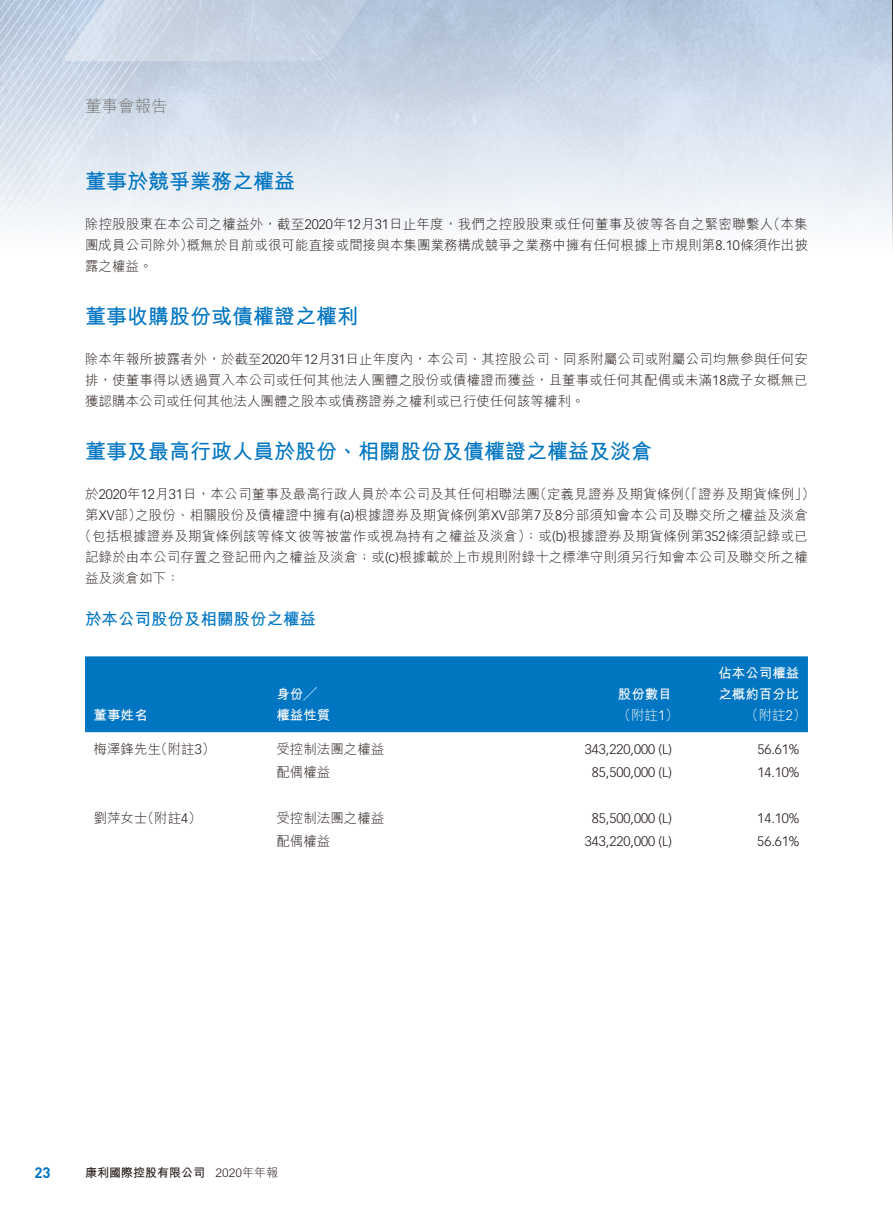
<style>
.page{position:relative;width:893px;height:1212px;background:#fff}
.page>*{position:absolute;margin:0;border:0;box-sizing:border-box;transform-origin:0 0}
.t1{font:700 21px "M Hei HK";color:#0075c1}
.t2{font:700 16.5px "M Hei HK";color:#0075c1}
.t3{font:300 16.5px "M Hei HK";color:#727272}
.t4{font:700 15px "DIN Pro";color:#0075c1}
.t5{font:300 13.5px/21px "M Hei HK";letter-spacing:.01em;color:#231916}
.t6{font:300 13.5px "Vectora LT Std";color:#231916}
.t7{font:700 13.5px/21px "M Hei HK";color:#fff}
.t8{font:300 13.5px "M Hei HK";color:#fff}
.t9{font:700 12px "M Hei HK";color:#231916}
.t10{font:300 12px "M Hei HK";color:#231916}
.s1{font-family:"Vectora LT Std"}
.s2{font-weight:300}
.s3{font-family:"Vectora LT Std";font-weight:300}
</style>
<div class="page">
<img style="left:457px;top:0;width:436px;height:248px">
<svg style="left:457px;top:0;width:290px;height:61px"></svg>
<svg style="left:0;top:0;width:457px;height:227px"></svg>
<div style="left:85px;top:656px;width:723px;height:76px;background:#0075c1"></div>
<p class="t3" style="left:85px;top:94px;width:84px">董事會報告</p>
<h1 class="t1" style="left:85px;top:166px;width:211px">董事於競爭業務之權益</h1>
<p class="t5" style="left:767px;top:213px;width:42px">（本集</p>
<p class="t5" style="left:187px;top:213px;width:623px;text-indent:-102px">除控股股東在本公司之權益外，截至<span class="s1">2020</span>年<span class="s1">12</span>月<span class="s1">31</span>日止年度，我們之控股股東或任何董事及彼等各自之緊密聯繫人<br>概無於目前或很可能直接或間接與本集團業務構成競爭之業務中擁有任何根據上市規則第<span class="s1">8.10</span>條須作出披</p>
<p class="t5" style="left:85px;top:234px;width:110px">團成員公司除外）露之權益。</p>
<h1 class="t1" style="left:85px;top:301px;width:274px">董事收購股份或債權證之權利</h1>
<p class="t5" style="left:85px;top:348px;width:724px;text-align:justify">除本年報所披露者外，於截至<span class="s1">2020</span>年<span class="s1">12</span>月<span class="s1">31</span>日止年度內，本公司、其控股公司、同系附屬公司或附屬公司均無參與任何安排，使董事得以透過買入本公司或任何其他法人團體之股份或債權證而獲益，且董事或任何其配偶或未滿<span class="s1">18</span>歲子女概無已獲認購本公司或任何其他法人團體之股本或債務證券之權利或已行使任何該等權利。</p>
<h1 class="t1" style="left:85px;top:436px;width:568px">董事及最高行政人員於股份、相關股份及債權證之權益及淡倉</h1>
<p class="t5" style="left:678px;top:483px;width:139px">（「證券及期貨條例 (「</p>
<p class="t5" style="left:135px;top:483px;width:674px;text-indent:-50px">於<span class="s1">2020</span>年<span class="s1">12</span>月<span class="s1">31</span>日，本公司董事及最高行政人員於本公司及其任何相聯法團<br>之股份、相關股份及債權證中擁有 <span class="s1">)a(</span> 根據證券及期貨條例第<span class="s1">XV</span>部第及<span class="s1">7 8</span>分部須知會本公司及聯交所之權益及淡倉</p>
<p class="t5" style="left:533px;top:483px;width:152px">（定義見證券及期貨條例</p>
<p class="t5" style="left:85px;top:504px;width:58px">第<span class="s1">XV</span>部）</p>
<p class="t5" style="left:78px;top:525px;width:731px">（包括根據證券及期貨條例該等條文彼等被當作或視為持有之權益及淡倉）；或 <span class="s1">)b(</span> 根據證券及期貨條例第<span class="s1">352</span>條須記錄或已</p>
<p class="t5" style="left:85px;top:546px;width:724px">記錄於由本公司存置之登記冊內之權益及淡倉；或 <span class="s1">)c(</span> 根據載於上市規則附錄十之標準守則須另行知會本公司及聯交所之權</p>
<p class="t5" style="left:85px;top:567px;width:96px">益及淡倉如下：</p>
<p class="t2" style="left:85px;top:607px;width:232px">於本公司股份及相關股份之權益</p>
<p class="t7" style="left:94px;top:703px;width:55px">董事姓名</p>
<p class="t5" style="left:154px;top:738px;width:63px">（附註）<span class="s1">3</span></p>
<p class="t5" style="left:94px;top:738px;width:69px">梅澤鋒先生</p>
<p class="t7" style="left:276px;top:682px;width:55px">身份╱權益性質</p>
<p class="t7" style="left:618px;top:682px;width:63px">股份數目<span class="s2">（附註 (</span><span class="s3">1</span></p>
<p class="t5" style="left:276px;top:738px;width:110px">受控制法團之權益</p>
<p class="t6" style="left:585px;top:741px;width:88px">343,220,000 (L(</p>
<p class="t7" style="left:718px;top:661px;width:82px">佔本公司權益</p>
<p class="t7" style="left:718px;top:682px;width:82px">之概約百分比</p>
<p class="t8" style="left:745px;top:705px;width:63px">（附註 (<span class="s1">2</span></p>
<p class="t6" style="left:757px;top:741px;width:44px">56.61%</p>
<p class="t5" style="left:276px;top:761px;width:55px">配偶權益</p>
<p class="t6" style="left:592px;top:764px;width:81px">85,500,000 (L(</p>
<p class="t6" style="left:757px;top:764px;width:44px">14.10%</p>
<p class="t5" style="left:141px;top:807px;width:63px">（附註）<span class="s1">4</span></p>
<p class="t5" style="left:94px;top:807px;width:55px">劉萍女士</p>
<p class="t5" style="left:276px;top:807px;width:109px">受控制法團之權益</p>
<p class="t6" style="left:592px;top:810px;width:81px">85,500,000 (L(</p>
<p class="t6" style="left:757px;top:810px;width:44px">14.10%</p>
<p class="t5" style="left:276px;top:830px;width:55px">配偶權益</p>
<p class="t6" style="left:585px;top:833px;width:88px">343,220,000 (L(</p>
<p class="t6" style="left:757px;top:833px;width:44px">56.61%</p>
<p class="t4" style="left:34px;top:1162px;width:18px">23</p>
<p class="t9" style="left:85px;top:1164px;width:121px">康利國際控股有限公司</p>
<p class="t10" style="left:215px;top:1164px;width:64px">2020年年報</p>
</div>
